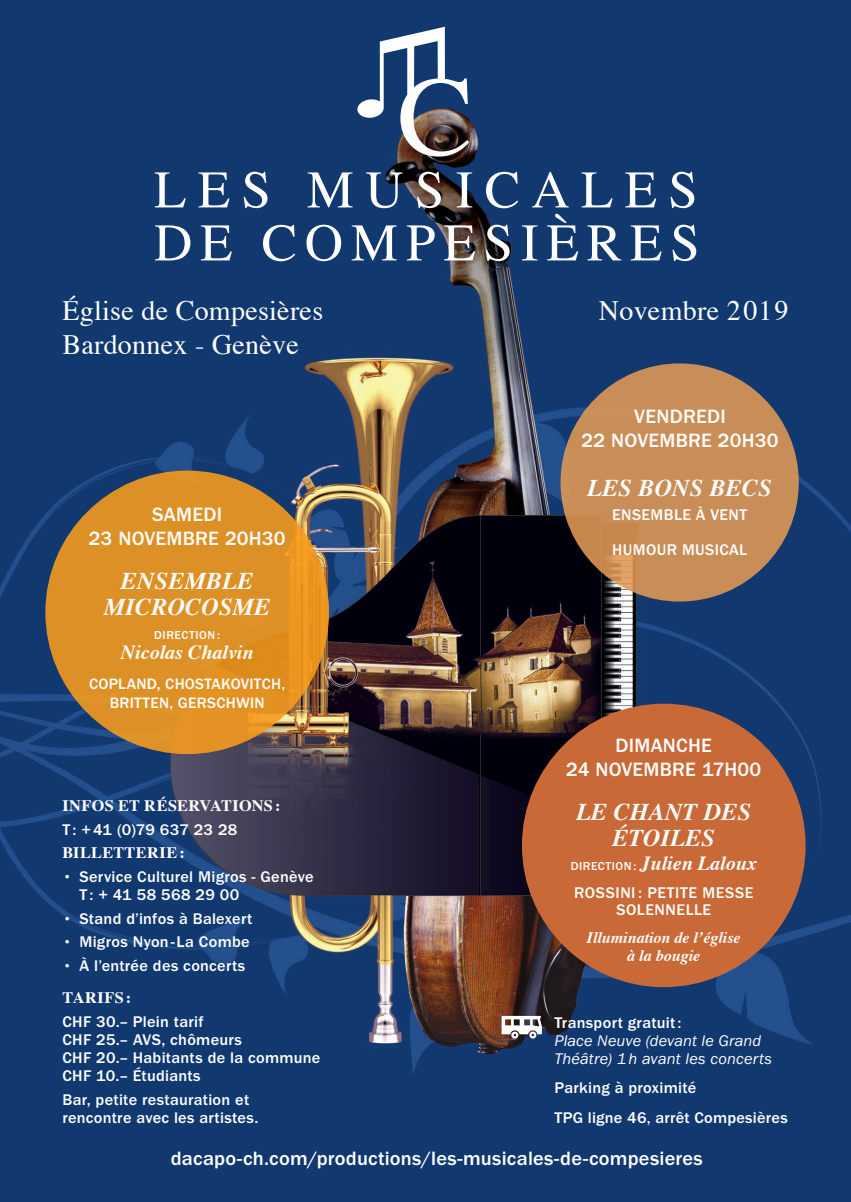
<style>
.page{position:relative;width:851px;height:1202px;background:#fff}
.page>*{position:absolute;margin:0;border:0;box-sizing:border-box;transform-origin:0 0}
.t1{font:28px/33.6px "Times";letter-spacing:.01em;color:#fff}
.t2{font:italic 700 24px/26px "Times";letter-spacing:.01em;color:#fff;text-align:center}
.t3{font:500 20px/24px "ITC Franklin Gothic Std";letter-spacing:.01em;color:#fff;text-align:center}
.t4{font:italic 700 20px "Times";color:#fff}
.t5{font:500 16px/18px "ITC Franklin Gothic Std";letter-spacing:.02em;color:#fff}
.t6{font:italic 16px/18px "ITC Franklin Gothic Std";letter-spacing:.005em;color:#fff}
.t7{font:700 16px "Times";letter-spacing:.02em;color:#fff}
.t8{font:italic 700 16px/18px "Times";color:#fff;text-align:center}
.t9{font:500 15.6px/18.8px "ITC Franklin Gothic Std";letter-spacing:.015em;color:#fff;text-align:center}
.t10{font:500 12px "ITC Franklin Gothic Std";letter-spacing:.045em;color:#fff}
.s1{font-family:"ITC Franklin Gothic Std";font-weight:500;font-style:normal;font-size:12px}
</style>
<div class="page">
<img style="left:0;top:0;width:850px;height:1202px">
<svg style="left:155px;top:172px;width:31px;height:35px"></svg>
<svg style="left:198px;top:172px;width:31px;height:35px"></svg>
<svg style="left:244px;top:172px;width:23px;height:36px"></svg>
<svg style="left:307px;top:172px;width:45px;height:35px"></svg>
<svg style="left:366px;top:172px;width:36px;height:36px"></svg>
<svg style="left:417px;top:172px;width:24px;height:36px"></svg>
<svg style="left:456px;top:172px;width:16px;height:35px"></svg>
<svg style="left:486px;top:172px;width:32px;height:36px"></svg>
<svg style="left:532px;top:172px;width:36px;height:35px"></svg>
<svg style="left:581px;top:172px;width:31px;height:35px"></svg>
<svg style="left:625px;top:172px;width:31px;height:35px"></svg>
<svg style="left:670px;top:172px;width:24px;height:36px"></svg>
<svg style="left:155px;top:225px;width:35px;height:35px"></svg>
<svg style="left:201px;top:225px;width:31px;height:35px"></svg>
<svg style="left:263px;top:225px;width:32px;height:36px"></svg>
<svg style="left:306px;top:225px;width:35px;height:36px"></svg>
<svg style="left:351px;top:225px;width:45px;height:35px"></svg>
<svg style="left:407px;top:225px;width:27px;height:35px"></svg>
<svg style="left:444px;top:225px;width:31px;height:35px"></svg>
<svg style="left:486px;top:225px;width:23px;height:36px"></svg>
<svg style="left:522px;top:225px;width:15px;height:35px"></svg>
<svg style="left:547px;top:214px;width:31px;height:46px"></svg>
<svg style="left:587px;top:225px;width:34px;height:35px"></svg>
<svg style="left:630px;top:225px;width:31px;height:35px"></svg>
<svg style="left:672px;top:225px;width:24px;height:36px"></svg>
<svg style="left:357px;top:27px;width:112px;height:130px"></svg>
<svg style="left:501px;top:1016px;width:41px;height:22px"></svg>
<div style="left:45px;top:471px;width:284px;height:283px;background:linear-gradient(to right,#d88e27,#e79321);border-radius:50%"></div>
<div style="left:560px;top:363px;width:238px;height:239px;background:#c98d58;border-radius:50%"></div>
<div style="left:522px;top:704px;width:283px;height:283px;background:#c96937;border-radius:50%"></div>
<h1 class="t1" style="left:62px;top:291px;width:262px">Église de Compesières<br>Bardonnex - Genève</h1>
<h1 class="t1" style="left:598px;top:291px;width:191px">Novembre 2019</h1>
<p class="t3" style="left:89px;top:502px;width:198px">SAMEDI<br>23 NOVEMBRE 20H30</p>
<h2 class="t2" style="left:104px;top:566px;width:168px">ENSEMBLE<br>MICROCOSME</h2>
<p class="t10" style="left:154px;top:629px;width:67px">DIRECTION :</p>
<p class="t4" style="left:121px;top:634px;width:134px">Nicolas Chalvin</p>
<p class="t9" style="left:89px;top:675px;width:197px">COPLAND, CHOSTAKOVITCH,<br>BRITTEN, GERSCHWIN</p>
<p class="t3" style="left:581px;top:405px;width:198px">VENDREDI<br>22 NOVEMBRE 20H30</p>
<h2 class="t2" style="left:587px;top:473px;width:186px">LES BONS BECS</h2>
<p class="t5" style="left:612px;top:506px;width:136px">ENSEMBLE À VENT</p>
<p class="t5" style="left:612px;top:541px;width:137px">HUMOUR MUSICAL</p>
<p class="t3" style="left:566px;top:734px;width:197px">DIMANCHE<br>24 NOVEMBRE 17H00</p>
<p class="t7" style="left:62px;top:790px;width:220px">INFOS ET RÉSERVATIONS:</p>
<p class="t5" style="left:62px;top:821px;width:176px">T : +41 (0)79 637 23 28</p>
<p class="t7" style="left:62px;top:838px;width:124px">BILLETTERIE:</p>
<p class="t5" style="left:79px;top:868px;width:236px;text-indent:-17px">• Service Culturel Migros - Genève<br>T: + 41 58 568 29 00</p>
<p class="t5" style="left:62px;top:910px;width:191px">• Stand d’infos à Balexert</p>
<p class="t5" style="left:62px;top:933px;width:189px">• Migros Nyon-La Combe</p>
<p class="t5" style="left:62px;top:957px;width:184px">• À l’entrée des concerts</p>
<p class="t7" style="left:62px;top:982px;width:70px">TARIFS:</p>
<p class="t5" style="left:62px;top:1013px;width:259px">CHF 30.– Plein tarif<br>CHF 25.– AVS, chômeurs<br>CHF 20.– Habitants de la commune<br>CHF 10.– Étudiants</p>
<p class="t5" style="left:62px;top:1090px;width:197px">Bar, petite restauration et rencontre avec les artistes.</p>
<p class="t3" style="left:171px;top:1147px;width:533px">dacapo-ch.com/productions/les-musicales-de-compesieres</p>
<h2 class="t2" style="left:576px;top:796px;width:176px">LE CHANT DES<br>ÉTOILES</h2>
<p class="t4" style="left:570px;top:844px;width:187px"><span class="s1">DIRECTION :</span> Julien Laloux</p>
<p class="t5" style="left:574px;top:884px;width:181px;line-height:17px;text-align:center">ROSSINI : PETITE MESSE<br>SOLENNELLE</p>
<p class="t8" style="left:586px;top:927px;width:155px">Illumination de l’église à la bougie</p>
<p class="t5" style="left:554px;top:1014px;width:128px">Transport gratuit:</p>
<p class="t6" style="left:554px;top:1032px;width:219px">Place Neuve (devant le Grand<br>Théâtre) 1h avant les concerts</p>
<p class="t5" style="left:554px;top:1073px;width:235px;line-height:29.4px">Parking à proximité<br>TPG ligne 46, arrêt Compesières</p>
</div>
